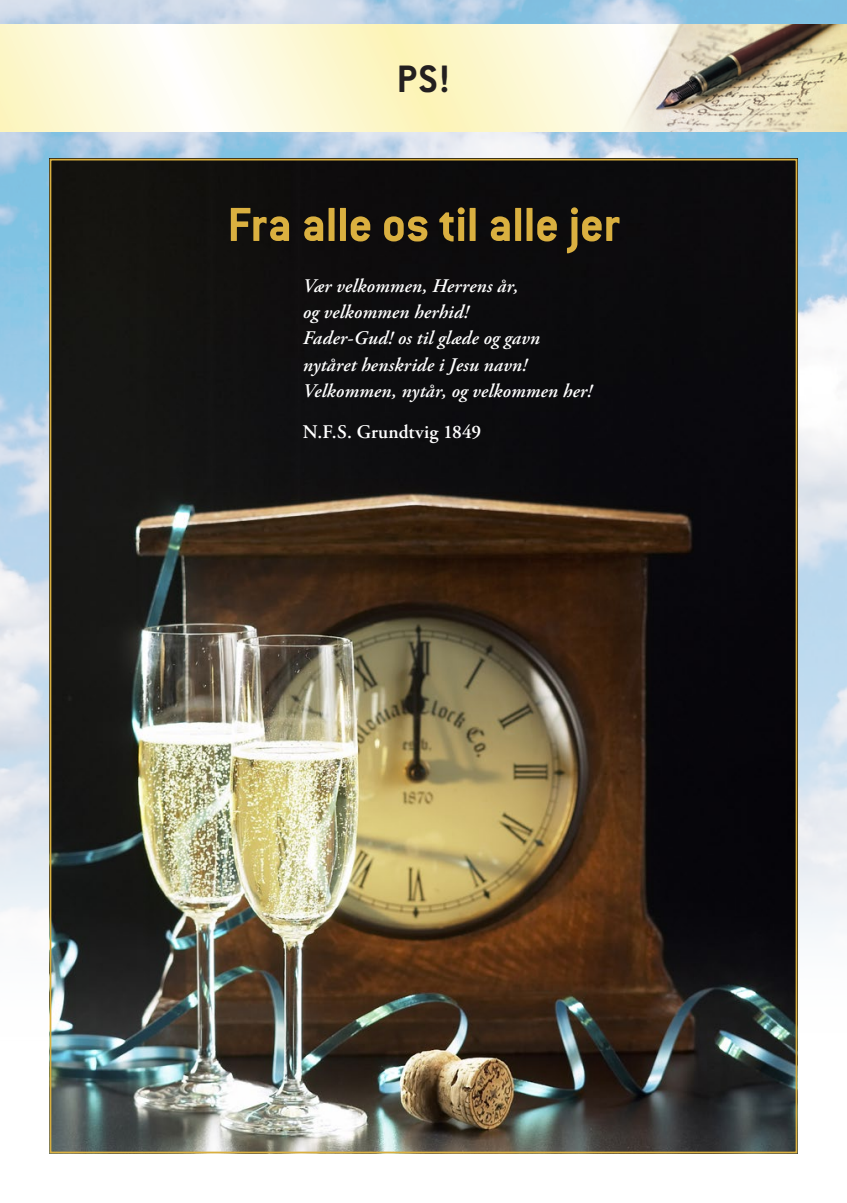
<style>
.page{position:relative;width:847px;height:1203px;background:#fff}
.page>*{position:absolute;margin:0;border:0;box-sizing:border-box;transform-origin:0 0}
.t1{font:700 52.5px "Conduit ITC";letter-spacing:-.015em;color:#dab040}
.t2{font:700 42px "Conduit ITC";color:#231f20}
.t3{font:italic 600 19.25px "Adobe Garamond Pro";letter-spacing:.01em;color:#fff}
.t4{font:600 19.25px "Adobe Garamond Pro";letter-spacing:.005em;color:#fff}
</style>
<div class="page">
<img style="left:0;top:0;width:847px;height:1059px">
<svg style="left:0;top:25px;width:619px;height:106px"></svg>
<img style="left:53px;top:162px;width:741px;height:988px">
<img style="left:619px;top:25px;width:228px;height:106px">
<p class="t2" style="left:397px;top:54px;width:54px">PS!</p>
<p class="t1" style="left:227px;top:194px;width:394px">Fra alle os til alle jer</p>
<p class="t3" style="left:303px;top:275px;width:217px">Vær velkommen, Herrens år,</p>
<p class="t3" style="left:303px;top:301px;width:167px">og velkommen herhid!</p>
<p class="t3" style="left:303px;top:327px;width:239px">Fader-Gud! os til glæde og gavn</p>
<p class="t3" style="left:303px;top:353px;width:226px">nytåret henskride i Jesu navn!</p>
<p class="t3" style="left:303px;top:380px;width:291px">Velkommen, nytår, og velkommen her!</p>
<p class="t4" style="left:303px;top:421px;width:180px">N.F.S. Grundtvig 1849</p>
</div>
